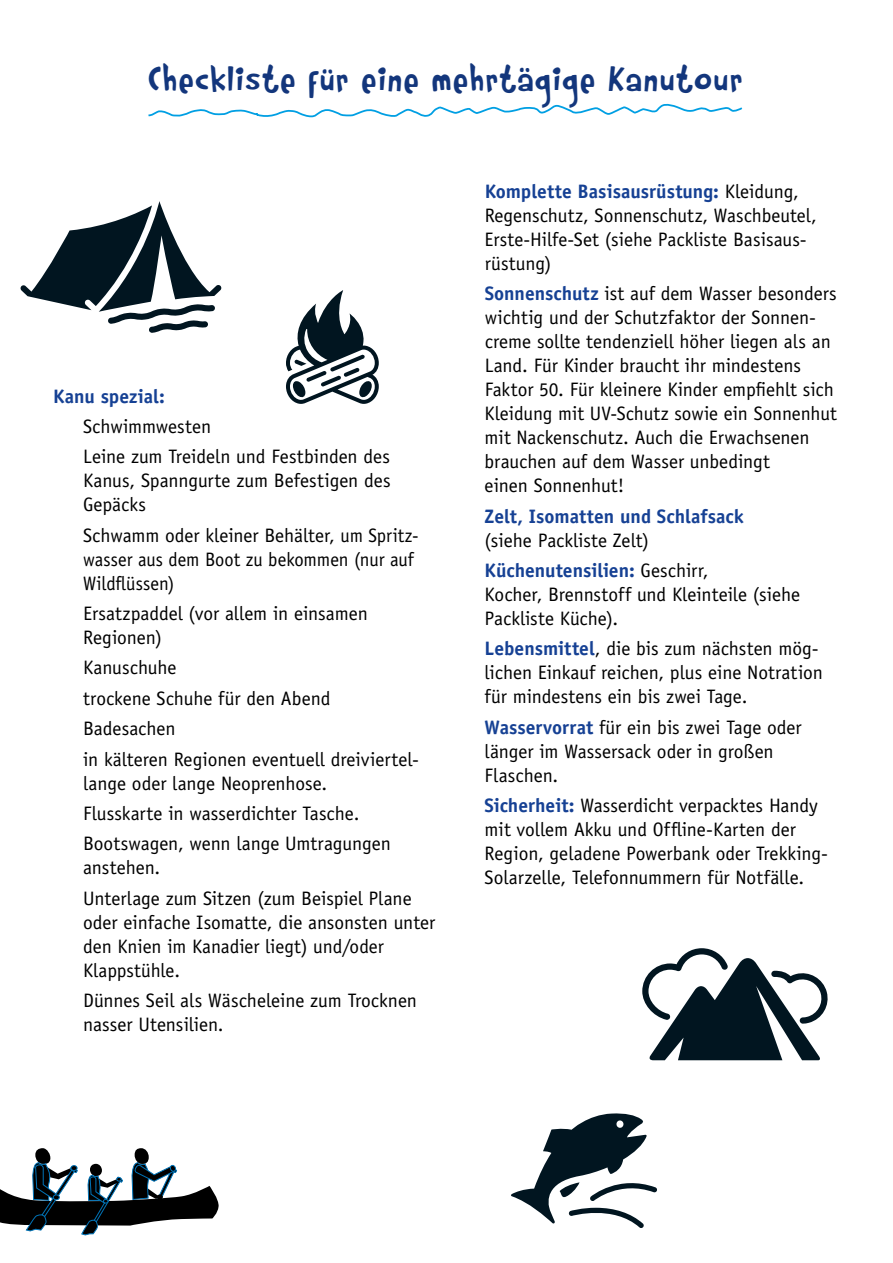
<style>
.page{position:relative;width:893px;height:1263px;background:#fff}
.page>*{position:absolute;margin:0;border:0;box-sizing:border-box;transform-origin:0 0}
.t1{font:37.5px "Rumpelstiltskin";color:#13367c}
.t2{font:19.5px/24px "Officina Sans Std";letter-spacing:-.005em;color:#000}
.t3{font:700 19.5px "Officina Sans Std";color:#164194}
.s1{font-weight:700;color:#164194}
</style>
<div class="page">
<svg style="left:148px;top:103px;width:595px;height:15px"></svg>
<svg style="left:20px;top:201px;width:202px;height:132px"></svg>
<svg style="left:511px;top:1113px;width:146px;height:115px"></svg>
<svg style="left:642px;top:948px;width:186px;height:112px"></svg>
<svg style="left:286px;top:290px;width:93px;height:114px"></svg>
<svg style="left:0;top:1148px;width:219px;height:88px"></svg>
<h1 class="t1" style="left:147px;top:55px;width:597px">Checkliste für eine mehrtägige Kanutour</h1>
<p class="t3" style="left:53px;top:384px;width:113px">Kanu spezial:</p>
<p class="t2" style="left:83px;top:411px;width:308px;line-height:30.5px">Schwimmwesten<br>Leine zum Treideln und Festbinden des</p>
<p class="t2" style="left:83px;top:469px;width:309px">Kanus, Spanngurte zum Befestigen des<br>Gepäcks</p>
<p class="t2" style="left:83px;top:523px;width:337px">Schwamm oder kleiner Behälter, um Spritz&shy;wasser aus dem Boot zu bekommen (nur auf<br>Wildflüssen)</p>
<p class="t2" style="left:83px;top:601px;width:286px">Ersatzpaddel (vor allem in einsamen<br>Regionen)</p>
<p class="t2" style="left:83px;top:653px;width:337px;line-height:30.5px">Kanuschuhe<br>trockene Schuhe für den Abend<br>Badesachen<br>in kälteren Regionen eventuell dreiviertel-</p>
<p class="t2" style="left:83px;top:768px;width:309px;line-height:30.5px">lange oder lange Neoprenhose.<br>Flusskarte in wasserdichter Tasche.<br>Bootswagen, wenn lange Umtragungen</p>
<p class="t2" style="left:83px;top:853px;width:330px;line-height:30.5px">anstehen.<br>Unterlage zum Sitzen (zum Beispiel Plane</p>
<p class="t2" style="left:83px;top:910px;width:354px">oder einfache Isomatte, die ansonsten unter den Knien im Kanadier liegt) und/oder<br>Klappstühle.</p>
<p class="t2" style="left:83px;top:988px;width:335px">Dünnes Seil als Wäscheleine zum Trocknen nasser Utensilien.</p>
<p class="t2" style="left:485px;top:179px;width:334px"><span class="s1">Komplette Basisausrüstung:</span> Kleidung, Regenschutz, Sonnenschutz, Waschbeutel, Erste-Hilfe-Set (siehe Packliste Basisaus&shy;rüstung)</p>
<p class="t2" style="left:485px;top:282px;width:354px"><span class="s1">Sonnenschutz</span> ist auf dem Wasser besonders wichtig und der Schutzfaktor der Sonnen&shy;creme sollte tendenziell höher liegen als an Land. Für Kinder braucht ihr mindestens Faktor 50. Für kleinere Kinder empfiehlt sich Kleidung mit UV-Schutz sowie ein Sonnenhut mit Nackenschutz. Auch die Erwachsenen brauchen auf dem Wasser unbedingt<br>einen Sonnenhut!</p>
<p class="t3" style="left:485px;top:504px;width:261px">Zelt, Isomatten und Schlafsack</p>
<p class="t2" style="left:485px;top:525px;width:225px;line-height:30.5px">(siehe Packliste Zelt)<br><span class="s1">Küchenutensilien:</span> Geschirr,</p>
<p class="t2" style="left:485px;top:582px;width:317px">Kocher, Brennstoff und Kleinteile (siehe<br>Packliste Küche).</p>
<p class="t2" style="left:485px;top:637px;width:340px"><span class="s1">Lebensmittel</span>, die bis zum nächsten mög&shy;lichen Einkauf reichen, plus eine Notration für mindestens ein bis zwei Tage.</p>
<p class="t2" style="left:485px;top:715px;width:319px"><span class="s1">Wasservorrat</span> für ein bis zwei Tage oder länger im Wassersack oder in großen<br>Flaschen.</p>
<p class="t2" style="left:485px;top:794px;width:345px"><span class="s1">Sicherheit:</span> Wasserdicht verpacktes Handy mit vollem Akku und Offline-Karten der Region, geladene Powerbank oder Trekking-Solarzelle, Telefonnummern für Notfälle.</p>
</div>
